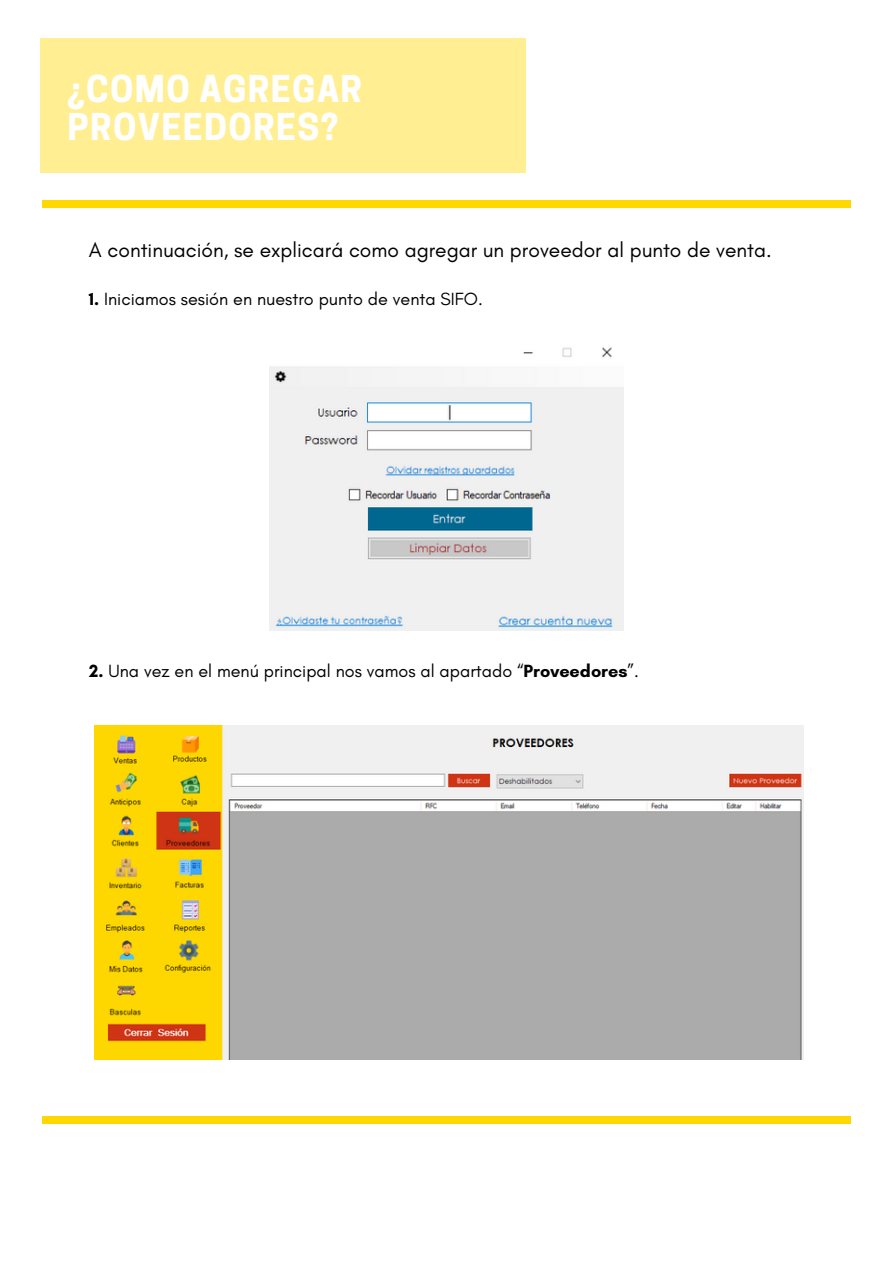
<style>
.page{position:relative;width:893px;height:1264px;background:#fff}
.page>*{position:absolute;margin:0;border:0;box-sizing:border-box;transform-origin:0 0}
.t1{font:700 34.65px/38.2px "Cooper Hewitt";letter-spacing:.04em;color:#fff}
.t2{font:21px "Glacial Indifference";color:#000}
.t3{font:18px "Glacial Indifference";color:#000}
.s1{font-weight:700}
</style>
<div class="page">
<div style="left:42px;top:200px;width:808px;height:8px;background:#ffd801"></div>
<div style="left:40px;top:38px;width:486px;height:135px;background:#ffee92"></div>
<div style="left:42px;top:1115px;width:808px;height:8px;background:#ffd801"></div>
<img style="left:269px;top:347px;width:354px;height:283px">
<img style="left:94px;top:725px;width:709px;height:334px">
<h1 class="t1" style="left:67px;top:74px;width:296px">¿COMO AGREGAR<br>PROVEEDORES?</h1>
<p class="t2" style="left:89px;top:237px;width:684px">A continuación, se explicará como agregar un proveedor al punto de venta.</p>
<p class="t3" style="left:89px;top:288px;width:395px"><span class="s1">1.</span> Iniciamos sesión en nuestro punto de venta SIFO.</p>
<p class="t3" style="left:89px;top:659px;width:551px"><span class="s1">2.</span> Una vez en el menú principal nos vamos al apartado “<span class="s1">Proveedores</span>”.</p>
</div>
